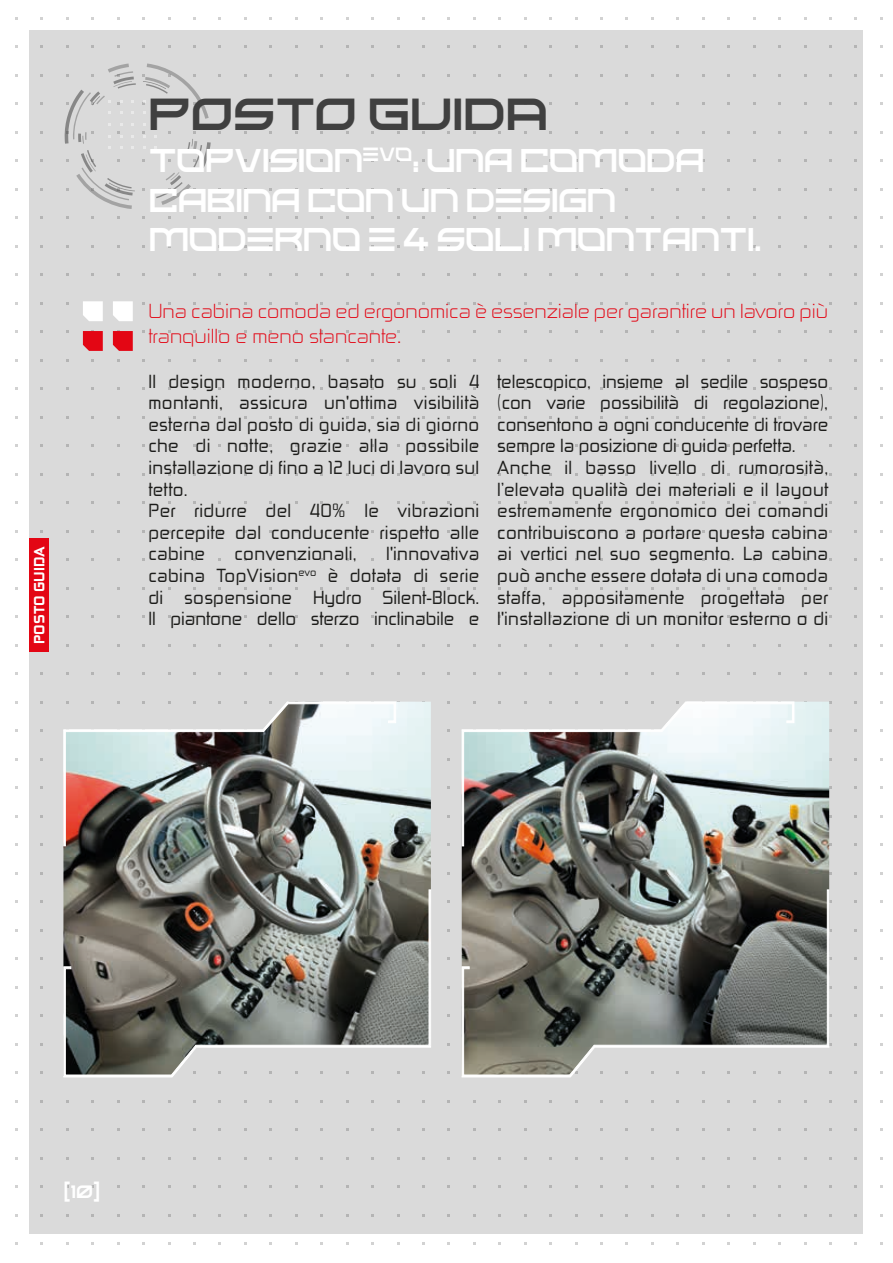
<style>
.page{position:relative;width:893px;height:1263px;background:#fff}
.page>*{position:absolute;margin:0;border:0;box-sizing:border-box;transform-origin:0 0}
.t1{font:45px "Kusanagi";color:#404040}
.t2{font:33px/39.6px "Kusanagi";letter-spacing:-.02em;color:#fff;scale:.95 1}
.t3{font:19.35px/25.2px "Zekton Lt";color:#e30614;scale:1.09 1}
.t4{font:18px/21.6px "Zekton Rg Regular 3";letter-spacing:.02em;color:#1d1d1b}
.t5{font:18px "Kusanagi";color:#fff}
.t6{font:14.1px "Zekton Hv";color:#fff;scale:1.06 1}
</style>
<div class="page">
<div style="left:30px;top:30px;width:833px;height:1203px;background:#dadada"></div>
<svg style="left:108px;top:63px;width:28px;height:26px"></svg>
<svg style="left:64px;top:90px;width:71px;height:119px"></svg>
<svg style="left:142px;top:64px;width:69px;height:141px"></svg>
<div style="left:30px;top:538px;width:19px;height:113px;background:#e30614"></div>
<svg style="left:83px;top:301px;width:20px;height:20px"></svg>
<svg style="left:113px;top:301px;width:20px;height:20px"></svg>
<svg style="left:83px;top:330px;width:20px;height:21px"></svg>
<svg style="left:113px;top:330px;width:20px;height:21px"></svg>
<img style="left:462px;top:702px;width:367px;height:187px">
<svg style="left:461px;top:889px;width:368px;height:188px;background:#787973"></svg>
<img style="left:461px;top:701px;width:334px;height:145px">
<img style="left:63px;top:702px;width:368px;height:187px">
<svg style="left:63px;top:889px;width:368px;height:188px;background:#7a7a74"></svg>
<svg style="left:63px;top:701px;width:333px;height:145px"></svg>
<p class="t6" style="left:31px;top:644px;width:93px;rotate:-90deg">POSTO GUIDA</p>
<h1 class="t1" style="left:148px;top:81px;width:401px">POSTO GUIDA</h1>
<h2 class="t2" style="left:149px;top:138px;width:646px">TOPVISION<sup>EVO</sup>: UNA COMODA<br>CABINA CON UN DESIGN<br>MODERNO E 4 SOLI MONTANTI.</h2>
<p class="t3" style="left:148px;top:298px;width:625px">Una cabina comoda ed ergonomica è essenziale per garantire un lavoro più tranquillo e meno stancante.</p>
<p class="t4" style="left:148px;top:370px;width:332px">Il design moderno, basato su soli 4 montanti, assicura un'ottima visibilità esterna dal posto di guida, sia di giorno che di notte, grazie alla possibile installazione di fino a 12 luci di lavoro sul tetto.<br>Per ridurre del 40% le vibrazioni percepite dal conducente rispetto alle cabine</p>
<p class="t4" style="left:148px;top:542px;width:332px;text-align:justify;text-indent:238px">l'innovativa cabina TopVision<sup>evo</sup> è dotata di serie di sospensione Hydro Silent-Block.<br>Il piantone dello sterzo inclinabile e</p>
<p class="t4" style="left:235px;top:542px;width:124px">convenzionali,</p>
<p class="t4" style="left:497px;top:370px;width:332px">telescopico, insieme al sedile sospeso (con varie possibilità di regolazione), consentono a ogni conducente di trovare sempre la posizione di guida perfetta.<br>Anche il basso livello di rumorosità, l’elevata qualità dei materiali e il layout estremamente ergonomico dei comandi contribuiscono a portare questa cabina ai vertici nel suo segmento. La cabina può anche essere dotata di una comoda staffa, appositamente progettata per l'installazione di un monitor esterno o di</p>
<p class="t5" style="left:64px;top:1179px;width:38px">(10)</p>
</div>
